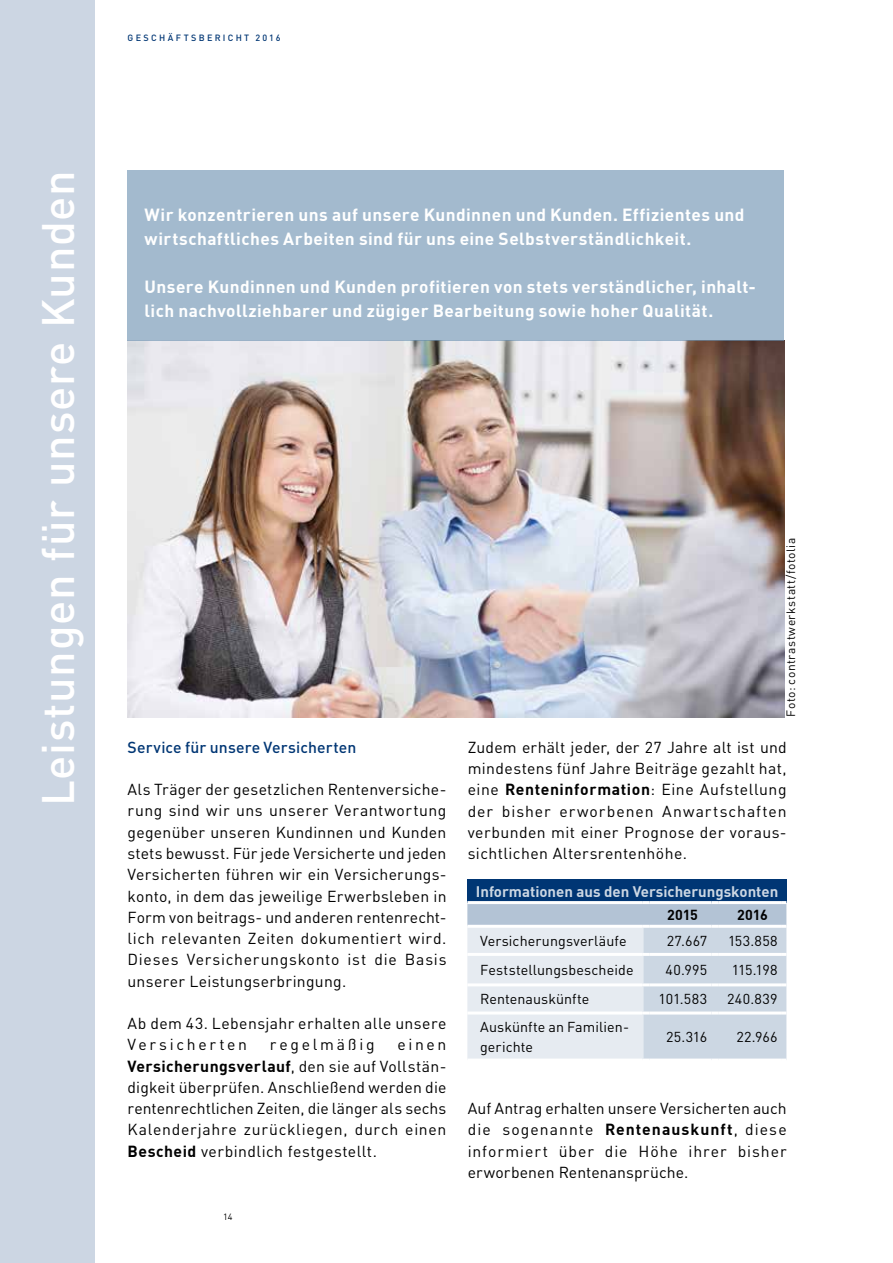
<style>
.page{position:relative;width:893px;height:1263px;background:#fff}
.page>*{position:absolute;margin:0;border:0;box-sizing:border-box;transform-origin:0 0}
.t1{font:500 45px "DIN Pro DR Vp";letter-spacing:.015em;color:#fff}
.t2{font:700 17.25px/24px "DIN";letter-spacing:.025em;color:#fff}
.t3{font:15.75px/21.3px "DIN Pro DR Vp";letter-spacing:.03em;color:#000;text-align:justify}
.t4{font:700 15.75px "DIN";letter-spacing:.025em;color:#000}
.t5{font:500 15.75px "DIN Pro DR Vp";letter-spacing:.01em;color:#003674}
.t6{font:15.75px "DIN Pro DR Vp";letter-spacing:.175em;color:#000}
.t7{font:700 15px "DIN";color:#ccd7e3}
.t8{font:14.25px/19.2px "DIN Pro DR Vp";letter-spacing:.005em;color:#000}
.t9{font:700 14.25px "DIN";letter-spacing:-.005em;color:#000}
.t10{font:12px "DIN Pro DR Vp";letter-spacing:.04em;color:#000}
.t11{font:500 9px "DIN Pro DR Vp";letter-spacing:.255em;color:#003674}
.t12{font:9px "DIN Pro DR Vp";color:#000}
.s1{font-family:"DIN Pro DR Vp";font-weight:400}
.s2{font-family:"DIN";font-weight:700}
</style>
<div class="page">
<div style="left:0;top:0;width:95px;height:1263px;background:#ccd6e3"></div>
<img style="left:128px;top:340px;width:656px;height:378px">
<div style="left:128px;top:170px;width:656px;height:170px;background:#a3bace"></div>
<div style="left:467px;top:879px;width:319px;height:23px;background:#003674"></div>
<svg style="left:467px;top:901px;width:319px;height:159px;background:#d8e0e9"></svg>
<p class="t11" style="left:128px;top:32px;width:155px">GESCHÄFTSBERICHT 2016</p>
<h1 class="t1" style="left:29px;top:806px;width:638px;rotate:-90deg">Leistungen für unsere Kunden</h1>
<p class="t2" style="left:145px;top:202px;width:602px">Wir konzentrieren uns auf unsere Kundinnen und Kunden. Effizientes und wirtschaftliches Arbeiten sind für uns eine Selbstverständlichkeit.</p>
<p class="t2" style="left:145px;top:274px;width:613px">Unsere Kundinnen und Kunden profitieren von stets verständlicher, inhalt&shy;lich nachvollziehbarer und zügiger Bearbeitung sowie hoher Qualität.</p>
<p class="t10" style="left:783px;top:716px;width:180px;rotate:-90deg">Foto: contrastwerkstatt/fotolia</p>
<p class="t5" style="left:128px;top:737px;width:230px">Service für unsere Versicherten</p>
<p class="t3" style="left:128px;top:778px;width:320px">Als Träger der gesetzlichen Rentenversiche&shy;rung sind wir uns unserer Verantwortung gegenüber unseren Kundinnen und Kunden stets bewusst. Für jede Versicherte und jeden Versicherten führen wir ein Versicherungs&shy;konto, in dem das jeweilige Erwerbsleben in Form von beitrags- und anderen rentenrecht&shy;lich relevanten Zeiten dokumentiert wird.<br>Dieses Versicherungskonto ist die Basis unserer Leistungserbringung.</p>
<p class="t3" style="left:128px;top:1012px;width:320px">Ab dem 43. Lebensjahr erhalten alle unsere<br>Versicherten</p>
<p class="t6" style="left:270px;top:1035px;width:106px">regelmäßig</p>
<p class="t3" style="left:397px;top:1034px;width:51px">einen</p>
<p class="t4" style="left:128px;top:1056px;width:320px">Versicherungsverlauf<span class="s1">, den sie auf Vollstän-</span></p>
<p class="t3" style="left:128px;top:1076px;width:320px">digkeit überprüfen. Anschließend werden die rentenrechtlichen Zeiten, die länger als sechs Kalenderjahre zurückliegen, durch einen <span class="s2">Bescheid</span> verbindlich festgestellt.</p>
<p class="t12" style="left:223px;top:1211px;width:11px">14</p>
<p class="t3" style="left:468px;top:736px;width:320px">Zudem erhält jeder, der 27 Jahre alt ist und mindestens fünf Jahre Beiträge gezahlt hat, eine <span class="s2">Renteninformation</span>: Eine Aufstellung der bisher erworbenen Anwartschaften verbunden mit einer Prognose der voraus&shy;sichtlichen Altersrentenhöhe.</p>
<p class="t7" style="left:476px;top:881px;width:304px">Informationen aus den Versicherungskonten</p>
<p class="t9" style="left:667px;top:905px;width:32px">2015</p>
<p class="t9" style="left:737px;top:905px;width:32px">2016</p>
<p class="t8" style="left:480px;top:931px;width:148px">Versicherungsverläufe</p>
<p class="t8" style="left:667px;top:931px;width:42px">27.667</p>
<p class="t8" style="left:728px;top:931px;width:51px">153.858</p>
<p class="t8" style="left:480px;top:960px;width:155px">Feststellungsbescheide</p>
<p class="t8" style="left:666px;top:960px;width:43px">40.995</p>
<p class="t8" style="left:732px;top:960px;width:48px">115.198</p>
<p class="t8" style="left:480px;top:989px;width:111px">Rentenauskünfte</p>
<p class="t8" style="left:659px;top:989px;width:50px">101.583</p>
<p class="t8" style="left:727px;top:989px;width:52px">240.839</p>
<p class="t8" style="left:480px;top:1017px;width:150px">Auskünfte an Familien&shy;gerichte</p>
<p class="t8" style="left:666px;top:1027px;width:43px">25.316</p>
<p class="t8" style="left:736px;top:1027px;width:43px">22.966</p>
<p class="t3" style="left:468px;top:1097px;width:320px">Auf Antrag erhalten unsere Versicherten auch die sogenannte <span class="s2">Rentenauskunft</span>, diese informiert über die Höhe ihrer bisher erworbenen Rentenansprüche.</p>
</div>
